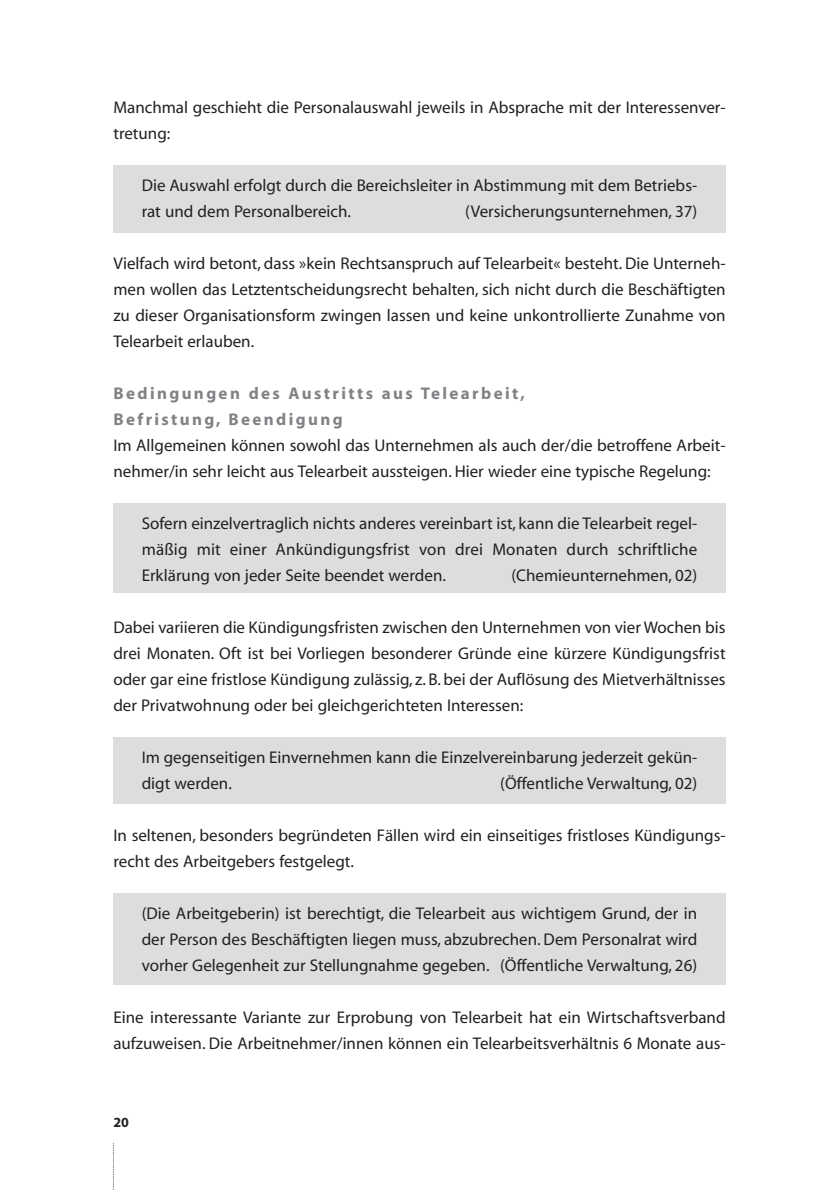
<style>
.page{position:relative;width:840px;height:1190px;background:#fff}
.page>*{position:absolute;margin:0;border:0;box-sizing:border-box;transform-origin:0 0}
.t1{font:17px/26px "Myriad";color:#231f20}
.t2{font:700 17px/26px "Myriad";letter-spacing:.14em;color:#808285}
.t3{font:700 14px "Myriad";color:#231f20}
</style>
<div class="page">
<div style="left:113px;top:893px;width:613px;height:92px;background:#dcdddf"></div>
<div style="left:113px;top:737px;width:613px;height:67px;background:#dcdddf"></div>
<div style="left:113px;top:503px;width:613px;height:90px;background:#dcdddf"></div>
<div style="left:113px;top:165px;width:613px;height:67px;background:#dcdddf"></div>
<svg style="left:113px;top:1143px;width:1px;height:47px"></svg>
<p class="t1" style="left:113px;top:96px;width:614px">Manchmal geschieht die Personalauswahl jeweils in Absprache mit der Interessenver&shy;tretung:</p>
<p class="t1" style="left:142px;top:174px;width:557px">Die Auswahl erfolgt durch die Bereichsleiter in Abstimmung mit dem Betriebs&shy;rat und dem Personalbereich.</p>
<p class="t1" style="left:465px;top:200px;width:234px">(Versicherungsunternehmen, 37)</p>
<p class="t1" style="left:113px;top:252px;width:614px;text-align:justify">Vielfach wird betont, dass »kein Rechtsanspruch auf Telearbeit« besteht. Die Unterneh&shy;men wollen das Letztentscheidungsrecht behalten, sich nicht durch die Beschäftigten zu dieser Organisationsform zwingen lassen und keine unkontrollierte Zunahme von Telearbeit erlauben.</p>
<p class="t2" style="left:113px;top:382px;width:413px">Bedingungen des Austritts aus Telearbeit,<br>Befristung, Beendigung</p>
<p class="t1" style="left:113px;top:434px;width:614px">Im Allgemeinen können sowohl das Unternehmen als auch der/die betroffene Arbeit&shy;nehmer/in sehr leicht aus Telearbeit aussteigen. Hier wieder eine typische Regelung:</p>
<p class="t1" style="left:142px;top:512px;width:557px;text-align:justify">Sofern einzelvertraglich nichts anderes vereinbart ist, kann die Telearbeit regel&shy;mäßig mit einer Ankündigungsfrist von drei Monaten durch schriftliche Erklärung von jeder Seite beendet werden.</p>
<p class="t1" style="left:511px;top:564px;width:187px">(Chemieunternehmen, 02)</p>
<p class="t1" style="left:113px;top:616px;width:614px;text-align:justify">Dabei variieren die Kündigungsfristen zwischen den Unternehmen von vier Wochen bis drei Monaten. Oft ist bei Vorliegen besonderer Gründe eine kürzere Kündigungsfrist oder gar eine fristlose Kündigung zulässig, z. B. bei der Auflösung des Mietverhältnisses der Privatwohnung oder bei gleichgerichteten Interessen:</p>
<p class="t1" style="left:142px;top:746px;width:557px">Im gegenseitigen Einvernehmen kann die Einzelvereinbarung jederzeit gekün&shy;digt werden.</p>
<p class="t1" style="left:500px;top:772px;width:199px">(Öffentliche Verwaltung, 02)</p>
<p class="t1" style="left:113px;top:824px;width:614px">In seltenen, besonders begründeten Fällen wird ein einseitiges fristloses Kündigungs&shy;recht des Arbeitgebers festgelegt.</p>
<p class="t1" style="left:142px;top:902px;width:557px;text-align:justify">(Die Arbeitgeberin) ist berechtigt, die Telearbeit aus wichtigem Grund, der in der Person des Beschäftigten liegen muss, abzubrechen. Dem Personalrat wird vorher Gelegenheit zur Stellungnahme gegeben. (Öffentliche Verwaltung, 26)</p>
<p class="t1" style="left:113px;top:1006px;width:614px">Eine interessante Variante zur Erprobung von Telearbeit hat ein Wirtschaftsverband aufzuweisen. Die Arbeitnehmer/innen können ein Telearbeitsverhältnis 6 Monate aus-</p>
<p class="t3" style="left:113px;top:1117px;width:17px">20</p>
</div>
